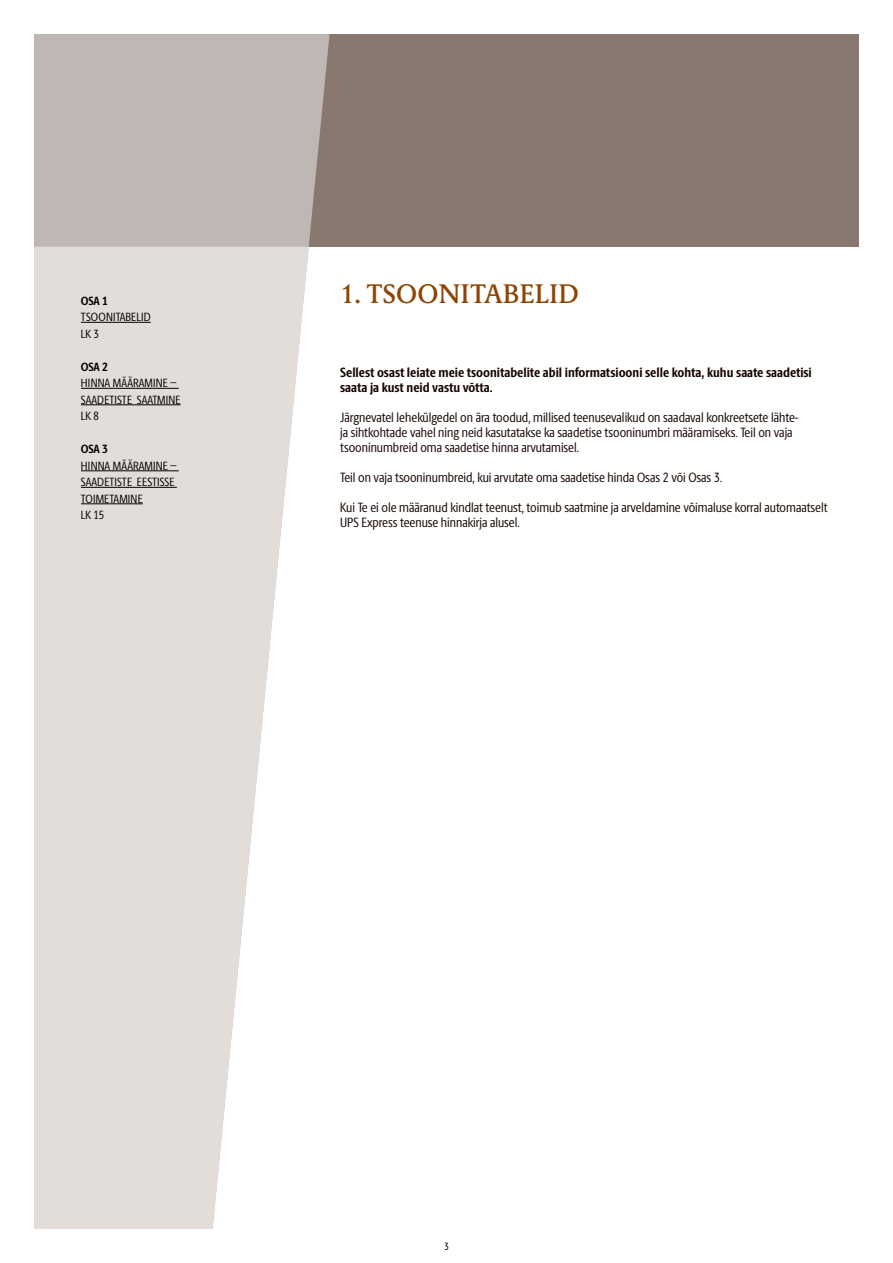
<style>
.page{position:relative;width:893px;height:1263px;background:#fff}
.page>*{position:absolute;margin:0;border:0;box-sizing:border-box;transform-origin:0 0}
.t1{font:500 27px "UPS Berlingske Serif Tx";color:#8e4402}
.t2{font:13.5px/15px "UPS Berlingske Sans Cn";color:#150400}
.t3{font:700 13.5px/15px "UPS Berlingske Sans Cn";color:#150400}
.t4{font:12px/16.5px "UPS Berlingske Sans Cn";letter-spacing:.01em;color:#000}
.t5{font:700 12px "UPS Berlingske Sans Cn";letter-spacing:-.015em;color:#000}
.t6{font:10.5px "UPS Berlingske Sans Cn";color:#000}
</style>
<div class="page">
<div style="left:34px;top:34px;width:825px;height:213px;background:#897870"></div>
<div style="left:34px;top:34px;width:296px;height:213px;background:#beb7b3"></div>
<svg style="left:34px;top:247px;width:275px;height:982px;fill:#e2ddd9"></svg>
<hr style="left:81px;top:322px;width:70px;height:1px;background:#000">
<hr style="left:81px;top:388px;width:98px;height:1px;background:#000">
<hr style="left:81px;top:404px;width:100px;height:1px;background:#000">
<hr style="left:81px;top:470px;width:98px;height:1px;background:#000">
<hr style="left:81px;top:487px;width:96px;height:1px;background:#000">
<hr style="left:81px;top:503px;width:62px;height:1px;background:#000">
<p class="t5" style="left:81px;top:291px;width:29px">OSA 1</p>
<p class="t4" style="left:81px;top:308px;width:71px">TSOONITABELID<br>LK 3</p>
<p class="t5" style="left:81px;top:357px;width:29px">OSA 2</p>
<p class="t4" style="left:81px;top:374px;width:101px">HINNA MÄÄRAMINE –<br>SAADETISTE SAATMINE<br>LK 8</p>
<p class="t5" style="left:81px;top:440px;width:29px">OSA 3</p>
<p class="t4" style="left:81px;top:457px;width:97px">HINNA MÄÄRAMINE –<br>SAADETISTE EESTISSE<br>TOIMETAMINE<br>LK 15</p>
<h1 class="t1" style="left:340px;top:275px;width:240px">1. TSOONITABELID</h1>
<p class="t3" style="left:340px;top:364px;width:473px">Sellest osast leiate meie tsoonitabelite abil informatsiooni selle kohta, kuhu saate saadetisi saata ja kust neid vastu võtta.</p>
<p class="t2" style="left:340px;top:409px;width:460px">Järgnevatel lehekülgedel on ära toodud, millised teenusevalikud on saadaval konkreetsete lähte&shy;ja sihtkohtade vahel ning neid kasutatakse ka saadetise tsooninumbri määramiseks. Teil on vaja tsooninumbreid oma saadetise hinna arvutamisel.</p>
<p class="t2" style="left:340px;top:469px;width:384px">Teil on vaja tsooninumbreid, kui arvutate oma saadetise hinda Osas 2 või Osas 3.</p>
<p class="t2" style="left:340px;top:499px;width:489px">Kui Te ei ole määranud kindlat teenust, toimub saatmine ja arveldamine võimaluse korral automaatselt<br>UPS Express teenuse hinnakirja alusel.</p>
<p class="t6" style="left:444px;top:1239px;width:6px">3</p>
</div>
